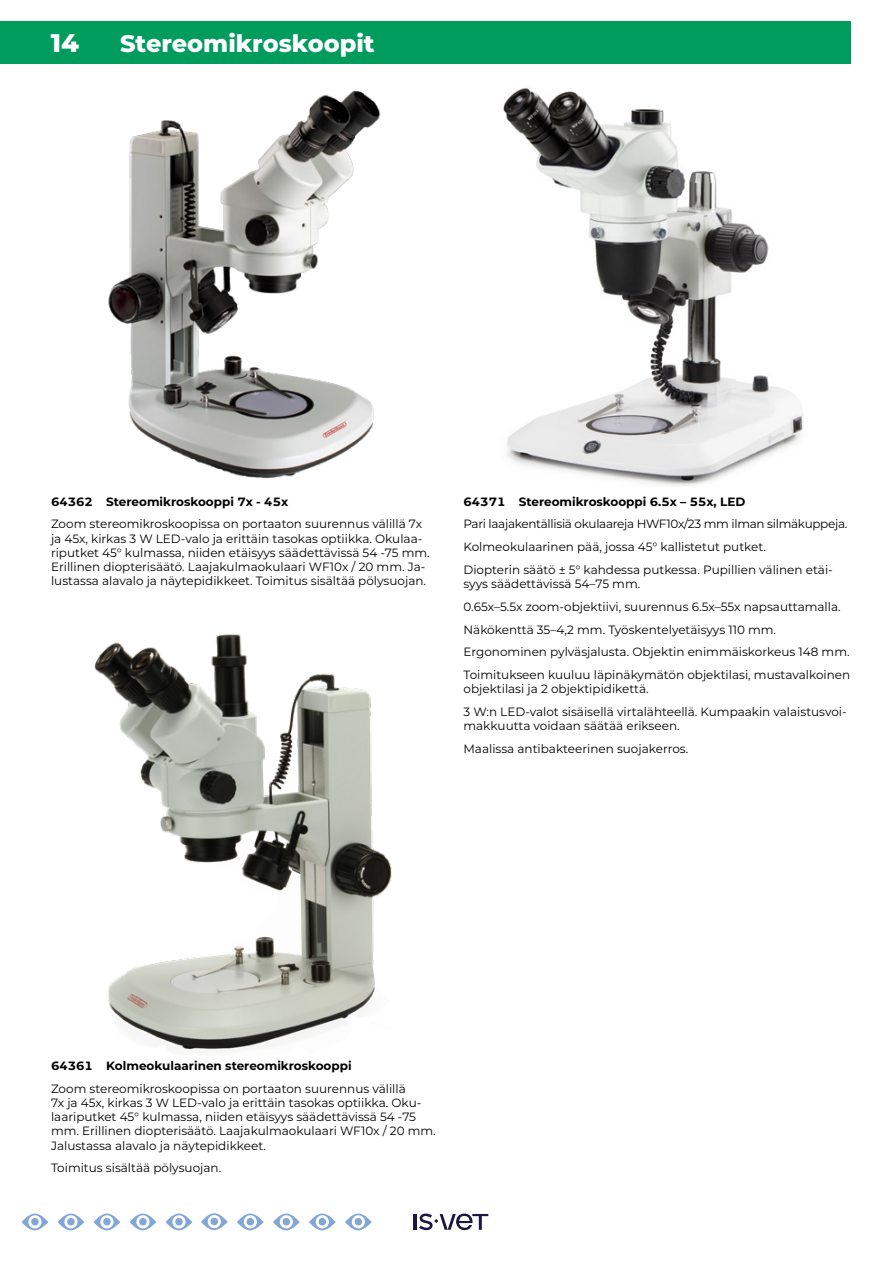
<style>
.page{position:relative;width:893px;height:1263px;background:#fff}
.page>*{position:absolute;margin:0;border:0;box-sizing:border-box;transform-origin:0 0}
.t1{font:800 25.5px "Montserrat";color:#fff}
.OTSIKKONAUHA{font:800 24px "Montserrat";color:#fff}
.t2{font:12px/14.2px "Montserrat";color:#000}
.VÄLIOTSIKKO_2{font:700 12px "Montserrat";color:#000}
.t3{font:12px "Montserrat";letter-spacing:-.025em;color:#000}
</style>
<div class="page">
<div style="left:0;top:21px;width:850px;height:43px;background:#009c5e"></div>
<svg style="left:22px;top:1213px;width:26px;height:17px"></svg>
<svg style="left:58px;top:1213px;width:26px;height:17px"></svg>
<svg style="left:94px;top:1213px;width:26px;height:17px"></svg>
<svg style="left:130px;top:1213px;width:26px;height:17px"></svg>
<svg style="left:166px;top:1213px;width:26px;height:17px"></svg>
<svg style="left:237px;top:1213px;width:27px;height:17px"></svg>
<svg style="left:201px;top:1213px;width:27px;height:17px"></svg>
<svg style="left:273px;top:1213px;width:27px;height:17px"></svg>
<svg style="left:309px;top:1213px;width:27px;height:17px"></svg>
<svg style="left:345px;top:1213px;width:27px;height:17px"></svg>
<img style="left:108px;top:90px;width:273px;height:389px">
<img style="left:94px;top:634px;width:298px;height:417px">
<img style="left:503px;top:88px;width:300px;height:398px">
<hr style="left:413px;top:1214px;width:3px;height:16px;background:#1a1745">
<svg style="left:419px;top:1213px;width:69px;height:17px"></svg>
<h1 class="t1" style="left:51px;top:24px;width:30px">14</h1>
<p class="OTSIKKONAUHA" style="left:120px;top:25px;width:256px">Stereomikroskoopit</p>
<p class="VÄLIOTSIKKO_2" style="left:51px;top:493px;width:239px">64362 Stereomikroskooppi 7x - 45x</p>
<p class="t2" style="left:51px;top:517px;width:380px">Zoom stereomikroskoopissa on portaaton suurennus välillä 7x ja 45x, kirkas 3 W LED-valo ja erittäin tasokas optiikka. Okulaa&shy;riputket 45° kulmassa, niiden etäisyys säädettävissä 54 -75 mm.<br>Erillinen diopterisäätö. Laajakulmaokulaari WF10x / 20 mm. Ja&shy;lustassa alavalo ja näytepidikkeet. Toimitus sisältää pölysuojan.</p>
<p class="VÄLIOTSIKKO_2" style="left:463px;top:493px;width:283px">64371 Stereomikroskooppi 6.5x – 55x, LED</p>
<p class="t3" style="left:463px;top:516px;width:385px">Pari laajakentällisiä okulaareja HWF10x/23 mm ilman silmäkuppeja.</p>
<p class="t2" style="left:463px;top:539px;width:304px">Kolmeokulaarinen pää, jossa 45° kallistetut putket.</p>
<p class="t2" style="left:463px;top:562px;width:371px">Diopterin säätö ± 5° kahdessa putkessa. Pupillien välinen etäi&shy;syys säädettävissä 54–75 mm.</p>
<p class="t2" style="left:463px;top:599px;width:379px">0.65x–5.5x zoom-objektiivi, suurennus 6.5x–55x napsauttamalla.</p>
<p class="t2" style="left:463px;top:622px;width:314px">Näkökenttä 35–4,2 mm. Työskentelyetäisyys 110 mm.</p>
<p class="t2" style="left:463px;top:645px;width:388px">Ergonominen pylväsjalusta. Objektin enimmäiskorkeus 148 mm.</p>
<p class="t2" style="left:463px;top:667px;width:388px">Toimitukseen kuuluu läpinäkymätön objektilasi, mustavalkoinen objektilasi ja 2 objektipidikettä.</p>
<p class="t2" style="left:463px;top:704px;width:385px">3 W:n LED-valot sisäisellä virtalähteellä. Kumpaakin valaistusvoi&shy;makkuutta voidaan säätää erikseen.</p>
<p class="t2" style="left:463px;top:741px;width:226px">Maalissa antibakteerinen suojakerros.</p>
<p class="VÄLIOTSIKKO_2" style="left:51px;top:1057px;width:302px">64361 Kolmeokulaarinen stereomikroskooppi</p>
<p class="t2" style="left:51px;top:1081px;width:356px">Zoom stereomikroskoopissa on portaaton suurennus välillä</p>
<p class="t2" style="left:51px;top:1095px;width:386px">7x ja 45x, kirkas 3 W LED-valo ja erittäin tasokas optiikka. Oku&shy;laariputket 45° kulmassa, niiden etäisyys säädettävissä 54 -75 mm. Erillinen diopterisäätö. Laajakulmaokulaari WF10x / 20 mm.<br>Jalustassa alavalo ja näytepidikkeet.</p>
<p class="t2" style="left:51px;top:1160px;width:172px">Toimitus sisältää pölysuojan.</p>
</div>
